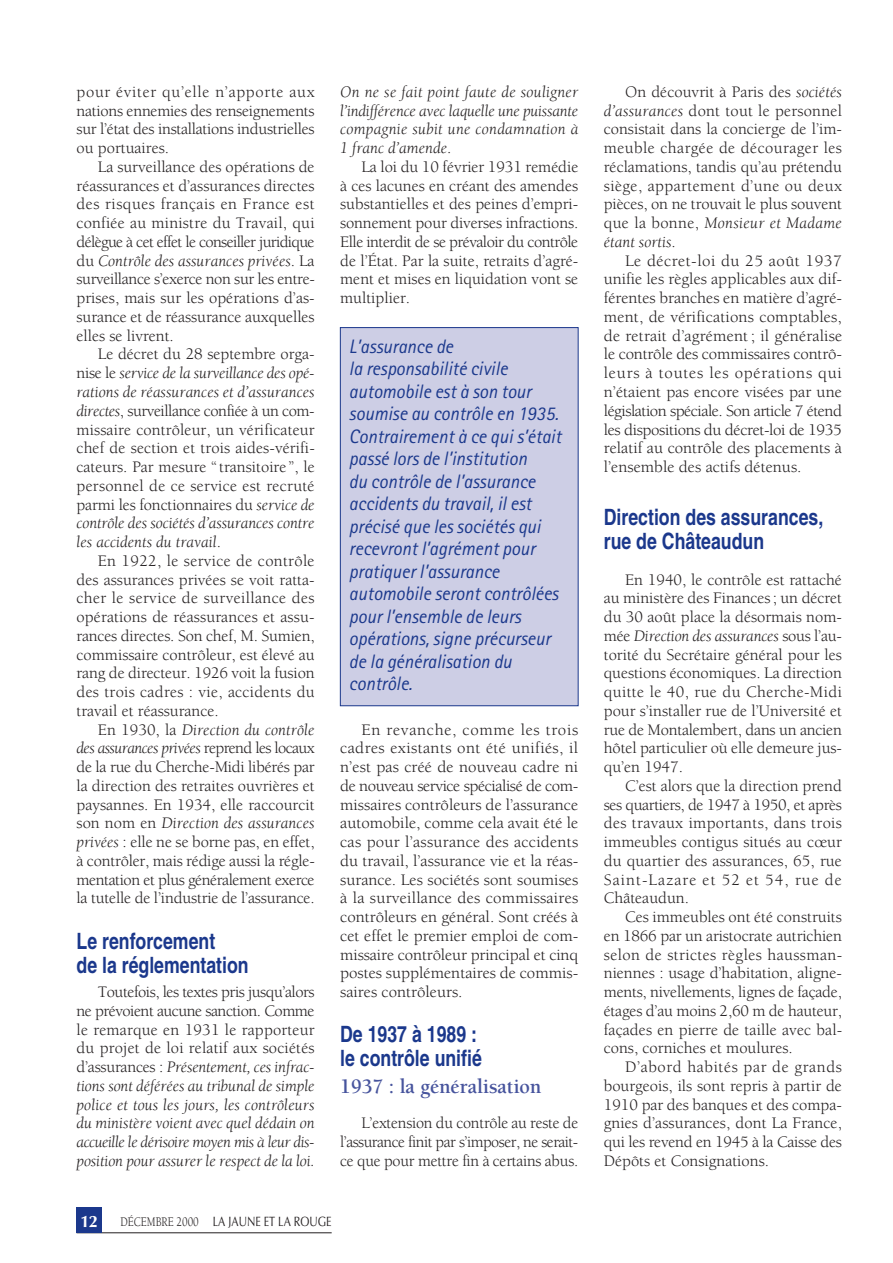
<style>
.page{position:relative;width:893px;height:1263px;background:#fff}
.page>*{position:absolute;margin:0;border:0;box-sizing:border-box;transform-origin:0 0}
.t1{font:700 condensed 22.5px/24px "Helvetica";color:#1b388c;scale:.96 1}
.t2{font:700 21px "Berkeley";color:#47549d;scale:.96 1}
.t3{font:italic 19.5px/22.5px "Rotis Sans Serif";color:#1b388c;scale:.95 1}
.t4{font:16.5px/18.8px "Berkeley";color:#231f20;text-align:justify}
.t5{font:italic 16.5px/18.8px "Berkeley";letter-spacing:-.01em;color:#231f20;text-align:justify}
.t6{font:700 16.5px "Optima";color:#fff}
.t7{font:13.5px "Optima";color:#231f20;scale:.8 1}
.s1{font-style:italic}
.s2{font-style:normal}
.s3{font-family:"Berkeley"}
</style>
<div class="page">
<hr style="left:77px;top:1232px;width:255px;height:1px;background:#231f20">
<div style="left:77px;top:1208px;width:25px;height:25px;background:#1b388c"></div>
<div style="left:340px;top:328px;width:238px;height:378px;background:#cdcee5"></div>
<div style="left:340px;top:327px;width:238px;height:379px;border:1px solid #1b388c"></div>
<p class="t4" style="left:77px;top:84px;width:240px">pour éviter qu’elle n’apporte aux nations ennemies des renseignements sur l’état des installations industrielles ou portuaires.</p>
<p class="t4" style="left:77px;top:159px;width:240px;text-indent:21px">La surveillance des opérations de réassurances et d’assurances directes des risques français en France est confiée au ministre du Travail, qui délègue à cet effet le conseiller juridique du <span class="s1">Contrôle des assurances privées</span>. La surveillance s’exerce non sur les entre&shy;prises, mais sur les opérations d’as&shy;surance et de réassurance auxquelles elles se livrent.</p>
<p class="t4" style="left:77px;top:346px;width:240px;text-indent:21px">Le décret du 28 septembre orga&shy;nise le <span class="s1">service de la surveillance des opé&shy;rations de réassurances et d’assurances directes</span>, surveillance confiée à un com&shy;missaire contrôleur, un vérificateur chef de section et trois aides-vérifi&shy;cateurs. Par mesure “ transitoire ”, le personnel de ce service est recruté parmi les fonctionnaires du <span class="s1">service de contrôle des sociétés d’assurances contre les accidents du travail</span>.</p>
<p class="t4" style="left:77px;top:553px;width:240px;text-indent:21px">En 1922, le service de contrôle des assurances privées se voit ratta&shy;cher le service de surveillance des opérations de réassurances et assu&shy;rances directes. Son chef, M. Sumien, commissaire contrôleur, est élevé au rang de directeur. 1926 voit la fusion des trois cadres : vie, accidents du travail et réassurance.</p>
<p class="t4" style="left:77px;top:721px;width:240px;text-indent:21px">En 1930, la <span class="s1">Direction du contrôle des assurances privées</span> reprend les locaux de la rue du Cherche-Midi libérés par la direction des retraites ouvrières et paysannes. En 1934, elle raccourcit son nom en <span class="s1">Direction des assurances privées</span> : elle ne se borne pas, en effet, à contrôler, mais rédige aussi la régle&shy;mentation et plus généralement exerce la tutelle de l’industrie de l’assurance.</p>
<h1 class="t1" style="left:77px;top:931px;width:181px">Le renforcement<br>de la réglementation</h1>
<p class="t5" style="left:77px;top:984px;width:240px;text-indent:21px"><span class="s2">Toutefois, les textes pris jusqu’alors ne prévoient aucune sanction. Comme le remarque en 1931 le rapporteur du projet de loi relatif aux sociétés d’assurances :</span> Présentement, ces infrac&shy;tions sont déférées au tribunal de simple police et tous les jours, les contrôleurs du ministère voient avec quel dédain on accueille le dérisoire moyen mis à leur dis&shy;position pour assurer le respect de la loi.</p>
<p class="t5" style="left:340px;top:84px;width:240px">On ne se fait point faute de souligner l’indifférence avec laquelle une puissante compagnie subit une condamnation à 1 franc d’amende<span class="s2">.</span></p>
<p class="t4" style="left:340px;top:159px;width:240px;text-indent:21px">La loi du 10 février 1931 remédie à ces lacunes en créant des amendes substantielles et des peines d’empri&shy;sonnement pour diverses infractions.<br>Elle interdit de se prévaloir du contrôle de l’État. Par la suite, retraits d’agré&shy;ment et mises en liquidation vont se multiplier.</p>
<p class="t3" style="left:349px;top:337px;width:225px">L’assurance de<br>la responsabilité civile automobile est à son tour soumise au contrôle en 1935.<br>Contrairement à ce qui s’était passé lors de l’institution<br>du contrôle de l’assurance accidents du travail, il est précisé que les sociétés qui recevront l’agrément pour pratiquer l’assurance automobile seront contrôlées pour l’ensemble de leurs opérations, signe précurseur de la généralisation du contrôle.</p>
<p class="t4" style="left:340px;top:721px;width:240px;text-indent:21px">En revanche, comme les trois cadres existants ont été unifiés, il n’est pas créé de nouveau cadre ni de nouveau service spécialisé de com&shy;missaires contrôleurs de l’assurance automobile, comme cela avait été le cas pour l’assurance des accidents du travail, l’assurance vie et la réas&shy;surance. Les sociétés sont soumises à la surveillance des commissaires contrôleurs en général. Sont créés à cet effet le premier emploi de com&shy;missaire contrôleur principal et cinq postes supplémentaires de commis&shy;saires contrôleurs.</p>
<h1 class="t1" style="left:340px;top:1024px;width:149px">De 1937 à 1989 : le contrôle unifié</h1>
<p class="t2" style="left:340px;top:1078px;width:211px">1937 : la généralisation</p>
<p class="t4" style="left:340px;top:1115px;width:240px;text-indent:21px">L’extension du contrôle au reste de l’assurance finit par s’imposer, ne serait&shy;ce que pour mettre fin à certains abus.</p>
<p class="t6" style="left:80px;top:1214px;width:19px">12</p>
<p class="t7" style="left:120px;top:1216px;width:265px"><span class="s3">DÉCEMBRE 2000</span> LA JAUNE ET LA ROUGE</p>
<p class="t4" style="left:604px;top:84px;width:240px;text-indent:21px">On découvrit à Paris des <span class="s1">sociétés d’assurances</span> dont tout le personnel consistait dans la concierge de l’im&shy;meuble chargée de décourager les réclamations, tandis qu’au prétendu siège, appartement d’une ou deux pièces, on ne trouvait le plus souvent que la bonne, <span class="s1">Monsieur et Madame étant sortis</span>.</p>
<p class="t4" style="left:604px;top:253px;width:240px;text-indent:21px">Le décret-loi du 25 août 1937 unifie les règles applicables aux dif&shy;férentes branches en matière d’agré&shy;ment, de vérifications comptables, de retrait d’agrément ; il généralise le contrôle des commissaires contrô&shy;leurs à toutes les opérations qui n’étaient pas encore visées par une législation spéciale. Son article 7 étend les dispositions du décret-loi de 1935 relatif au contrôle des placements à l’ensemble des actifs détenus.</p>
<h1 class="t1" style="left:604px;top:507px;width:230px">Direction des assurances, rue de Châteaudun</h1>
<p class="t4" style="left:604px;top:571px;width:240px;text-indent:21px">En 1940, le contrôle est rattaché au ministère des Finances; un décret du 30 août place la désormais nom&shy;mée <span class="s1">Direction des assurances</span> sous l’au&shy;torité du Secrétaire général pour les questions économiques. La direction quitte le 40, rue du Cherche-Midi pour s’installer rue de l’Université et rue de Montalembert, dans un ancien hôtel particulier où elle demeure jus&shy;qu’en 1947.</p>
<p class="t4" style="left:604px;top:778px;width:240px;text-indent:21px">C’est alors que la direction prend ses quartiers, de 1947 à 1950, et après des travaux importants, dans trois immeubles contigus situés au cœur du quartier des assurances, 65, rue Saint-Lazare et 52 et 54, rue de Châteaudun.</p>
<p class="t4" style="left:604px;top:909px;width:240px;text-indent:21px">Ces immeubles ont été construits en 1866 par un aristocrate autrichien selon de strictes règles haussman&shy;niennes : usage d’habitation, aligne&shy;ments, nivellements, lignes de façade, étages d’au moins 2,60 m de hauteur, façades en pierre de taille avec bal&shy;cons, corniches et moulures.</p>
<p class="t4" style="left:604px;top:1059px;width:240px;text-indent:21px">D’abord habités par de grands bourgeois, ils sont repris à partir de 1910 par des banques et des compa&shy;gnies d’assurances, dont La France, qui les revend en 1945 à la Caisse des Dépôts et Consignations.</p>
</div>
